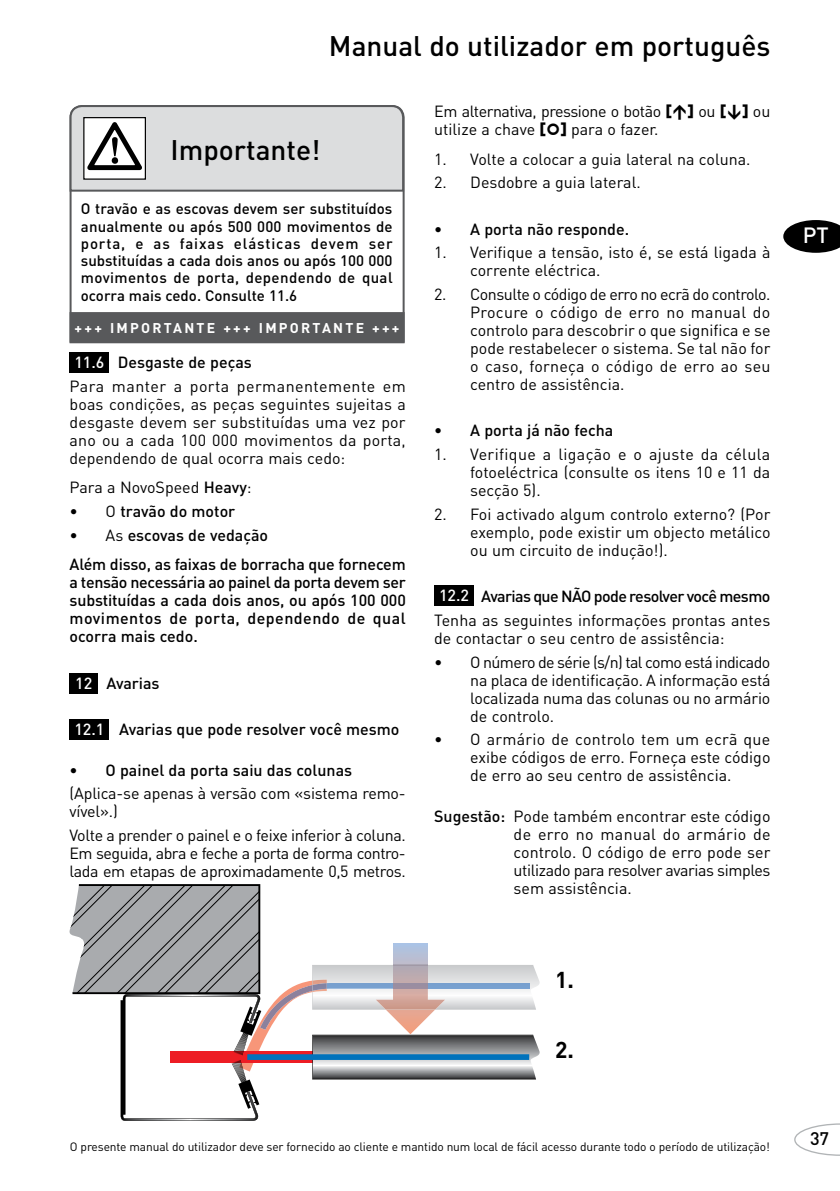
<style>
.page{position:relative;width:840px;height:1191px;background:#fff}
.page>*{position:absolute;margin:0;border:0;box-sizing:border-box;transform-origin:0 0}
.t1{font:500 28px "DIN";color:#000}
.t2{font:700 22.8px "DIN";color:#000}
.t3{font:500 21.8px "DIN";color:#fff}
.t4{font:500 18px "DIN";color:#000}
.t5{font:16px/18px "DIN";color:#000;text-align:justify}
.t6{font:500 16px/18px "DIN";color:#000}
.t7{font:16px/18px "DIN";letter-spacing:-.03em;color:#000}
.t8{font:500 16px "DIN";letter-spacing:-.035em;color:#000}
.t9{font:500 16px "DIN";color:#fff}
.t10{font:500 15px/17.2px "DIN";letter-spacing:.025em;color:#000;text-align:justify}
.t11{font:700 14px "DIN";letter-spacing:.16em;color:#fff}
.t12{font:12px "DIN";letter-spacing:-.01em;color:#000}
.s1{font-weight:500}
.s2{font-weight:400}
.s3{font-weight:900}
</style>
<div class="page">
<div style="left:69px;top:353px;width:40px;height:20px;background:#000"></div>
<div style="left:69px;top:673px;width:29px;height:20px;background:#000"></div>
<div style="left:69px;top:719px;width:40px;height:20px;background:#000"></div>
<div style="left:434px;top:585px;width:39px;height:20px;background:#000"></div>
<svg style="left:69px;top:884px;width:471px;height:237px"></svg>
<img style="left:375px;top:988px;width:70px;height:21px">
<img style="left:385px;top:1009px;width:50px;height:1px">
<div style="left:393px;top:944px;width:34px;height:21px;background:#b6bfd6"></div>
<img style="left:393px;top:966px;width:34px;height:22px">
<hr style="left:393px;top:965px;width:34px;height:1px;background:#a199a6">
<svg style="left:69px;top:193px;width:336px;height:150px"></svg>
<svg style="left:69px;top:105px;width:336px;height:88px"></svg>
<div style="left:83px;top:117px;width:63px;height:63px;border:1px solid #000"></div>
<div style="left:70px;top:312px;width:334px;height:31px;background:#58595b;border:2px solid #58595b"></div>
<svg style="left:783px;top:220px;width:56px;height:33px"></svg>
<svg style="left:794px;top:1123px;width:45px;height:32px"></svg>
<h1 class="t1" style="left:329px;top:28px;width:443px">Manual do utilizador em português</h1>
<h1 class="t1" style="left:170px;top:131px;width:151px">Importante!</h1>
<p class="t10" style="left:81px;top:200px;width:313px">O travão e as escovas devem ser substituídos anualmente ou após 500 000 movimentos de porta, e as faixas elásticas devem ser substituídas a cada dois anos ou após 100 000 movimentos de porta, dependendo de qual ocorra mais cedo. Consulte 11.6</p>
<p class="t11" style="left:75px;top:319px;width:326px">+++ IMPORTANTE +++ IMPORTANTE +++</p>
<p class="t6" style="left:118px;top:353px;width:135px">Desgaste de peças</p>
<p class="t5" style="left:69px;top:377px;width:338px">Para manter a porta permanentemente em boas condições, as peças seguintes sujeitas a desgaste devem ser substituídas uma vez por ano ou a cada 100 000 movimentos da porta, dependendo de qual ocorra mais cedo:</p>
<p class="t5" style="left:69px;top:478px;width:183px">Para a NovoSpeed <span class="s1">Heavy</span>:</p>
<p class="t6" style="left:69px;top:502px;width:167px"><span class="s2">• O</span> travão do motor</p>
<p class="t6" style="left:69px;top:520px;width:337px;line-height:29.4px"><span class="s2">• As</span> escovas de vedação<br>Além disso, as faixas de borracha que fornecem</p>
<p class="t6" style="left:69px;top:573px;width:337px;text-align:justify">a tensão necessária ao painel da porta devem ser substituídas a cada dois anos, ou após 100 000 movimentos de porta, dependendo de qual ocorra mais cedo.</p>
<p class="t6" style="left:106px;top:673px;width:55px">Avarias</p>
<p class="t6" style="left:119px;top:719px;width:282px">Avarias que pode resolver você mesmo</p>
<p class="t6" style="left:69px;top:760px;width:284px">• O painel da porta saiu das colunas</p>
<p class="t5" style="left:69px;top:784px;width:337px">(Aplica-se apenas à versão com «sistema remo&shy;vível».)</p>
<p class="t5" style="left:69px;top:826px;width:337px">Volte a prender o painel e o feixe inferior à coluna.<br>Em seguida, abra e feche a porta de forma contro&shy;lada em etapas de aproximadamente 0,5 metros.</p>
<p class="t9" style="left:74px;top:352px;width:32px">11.6</p>
<p class="t9" style="left:75px;top:672px;width:19px">12</p>
<p class="t9" style="left:74px;top:718px;width:32px">12.1</p>
<p class="t7" style="left:434px;top:102px;width:337px">Em alternativa, pressione o botão <span class="s3">[↑]</span> ou <span class="s3">[↓]</span> ou utilize a chave <span class="s3">[ ]</span> para o fazer.</p>
<p class="t5" style="left:434px;top:149px;width:317px">1. Volte a colocar a guia lateral na coluna.</p>
<p class="t5" style="left:434px;top:173px;width:208px">2. Desdobre a guia lateral.</p>
<p class="t6" style="left:434px;top:219px;width:196px">• A porta não responde.</p>
<p class="t5" style="left:470px;top:243px;width:301px;text-indent:-36px">1. Verifique a tensão, isto é, se está ligada à corrente eléctrica.</p>
<p class="t5" style="left:470px;top:285px;width:301px;text-indent:-36px">2. Consulte o código de erro no ecrã do controlo.<br>Procure o código de erro no manual do controlo para descobrir o que significa e se pode restabelecer o sistema. Se tal não for o caso, forneça o código de erro ao seu centro de assistência.</p>
<p class="t6" style="left:434px;top:421px;width:181px">• A porta já não fecha</p>
<p class="t5" style="left:470px;top:445px;width:301px;text-indent:-36px">1. Verifique a ligação e o ajuste da célula fotoeléctrica (consulte os itens 10 e 11 da secção 5).</p>
<p class="t5" style="left:470px;top:505px;width:301px;text-indent:-36px">2. Foi activado algum controlo externo? (Por exemplo, pode existir um objecto metálico ou um circuito de indução!).</p>
<p class="t8" style="left:481px;top:586px;width:290px">Avarias que NÃO pode resolver você mesmo</p>
<p class="t5" style="left:434px;top:611px;width:337px">Tenha as seguintes informações prontas antes de contactar o seu centro de assistência:</p>
<p class="t5" style="left:470px;top:652px;width:301px;text-indent:-36px">• O número de série (s/n) tal como está indicado na placa de identificação. A informação está localizada numa das colunas ou no armário de controlo.</p>
<p class="t5" style="left:470px;top:730px;width:301px;text-indent:-36px">• O armário de controlo tem um ecrã que exibe códigos de erro. Forneça este código de erro ao seu centro de assistência.</p>
<p class="t5" style="left:513px;top:807px;width:258px;text-indent:-79px"><span class="s1">Sugestão:</span> Pode também encontrar este código de erro no manual do armário de controlo. O código de erro pode ser utilizado para resolver avarias simples sem assistência.</p>
<p class="t9" style="left:439px;top:584px;width:32px">12.2</p>
<h2 class="t2" style="left:555px;top:964px;width:20px">1.</h2>
<h2 class="t2" style="left:555px;top:1035px;width:20px">2.</h2>
<p class="t12" style="left:70px;top:1138px;width:701px">O presente manual do utilizador deve ser fornecido ao cliente e mantido num local de fácil acesso durante todo o período de utilização!</p>
<h3 class="t3" style="left:802px;top:221px;width:27px">PT</h3>
<p class="t4" style="left:809px;top:1126px;width:21px">37</p>
</div>
